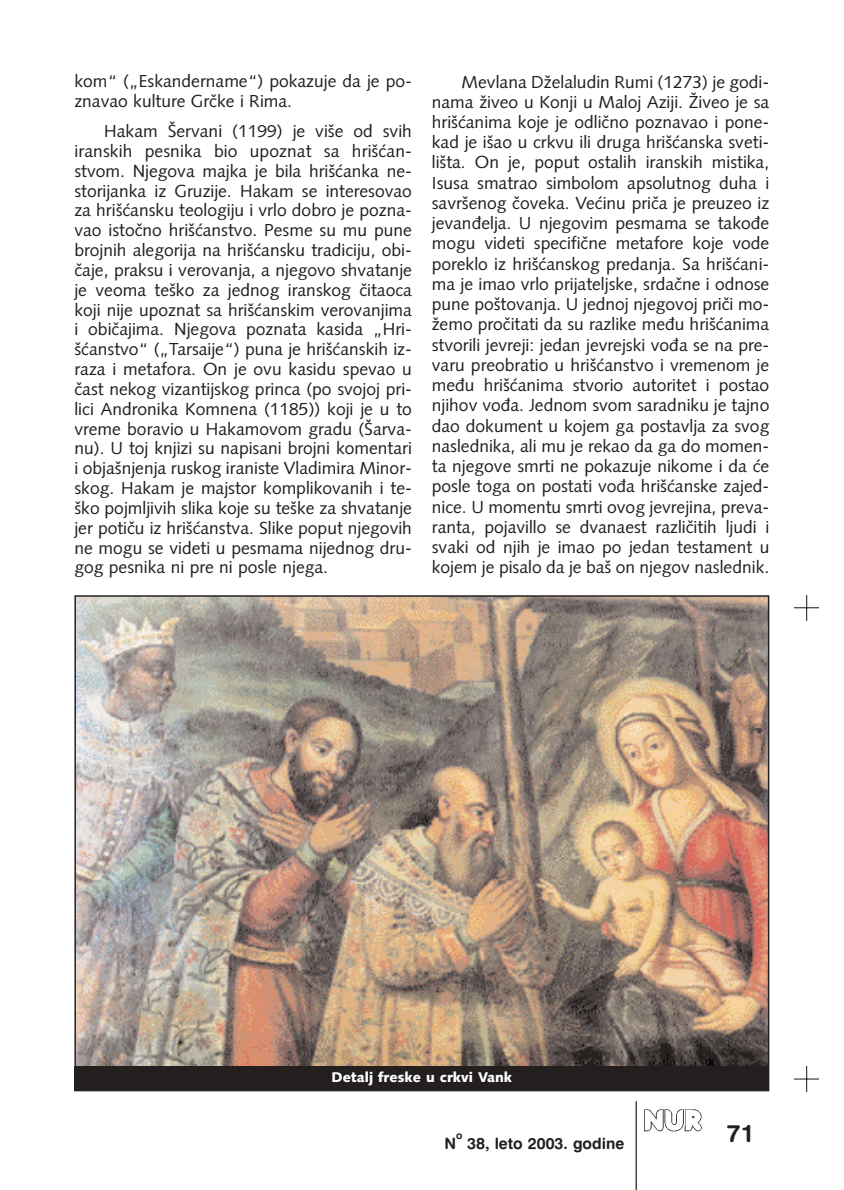
<style>
.page{position:relative;width:844px;height:1190px;background:#fff}
.page>*{position:absolute;margin:0;border:0;box-sizing:border-box;transform-origin:0 0}
.t1{font:24.5px "TT7 F07 O00";color:#231f1f}
.t2{font:17.5px/20.3px "TT7 F0 BO00";color:#231f1f;text-align:justify}
.t3{font:15.75px "TT7 F07 O00";color:#231f1f}
.t4{font:14px "TT7 F00 O00";color:#fff}
.t5{font:10.33px "TT7 F07 O00";color:#231f1f}
</style>
<div class="page">
<img style="left:644px;top:1109px;width:58px;height:23px">
<hr style="left:635px;top:1101px;width:1px;height:89px;background:#231f1f">
<img style="left:76px;top:597px;width:691px;height:470px">
<div style="left:74px;top:1067px;width:695px;height:24px;background:#231f1f"></div>
<svg style="left:794px;top:595px;width:25px;height:25px"></svg>
<svg style="left:794px;top:1067px;width:25px;height:24px"></svg>
<p class="t2" style="left:74px;top:73px;width:339px;line-height:19.8px">kom“ („Eskandername“) pokazuje da je po&shy;znavao kulture Gr~ke i Rima.</p>
<p class="t2" style="left:74px;top:123px;width:339px;line-height:19.8px;text-indent:30px">Hakam [ervani (1199) je vi{e od svih iranskih pesnika bio upoznat sa hri{}an&shy;stvom. Njegova majka je bila hri{}anka ne&shy;storijanka iz Gruzije. Hakam se interesovao za hri{}ansku teologiju i vrlo dobro je pozna&shy;vao isto~no hri{}anstvo. Pesme su mu pune brojnih alegorija na hri{}ansku tradiciju, obi-~aje, praksu i verovanja, a njegovo shvatanje je veoma te{ko za jednog iranskog ~itaoca koji nije upoznat sa hri{}anskim verovanjima i obi~ajima. Njegova poznata kasida „Hri-{}anstvo“ („Tarsaije“) puna je hri{}anskih iz&shy;raza i metafora. On je ovu kasidu spevao u ~ast nekog vizantijskog princa (po svojoj pri&shy;lici Andronika Komnena (1185)) koji je u to vreme boravio u Hakamovom gradu ([arva&shy;nu). U toj knjizi su napisani brojni komentari i obja{njenja ruskog iraniste Vladimira Minor&shy;skog. Hakam je majstor komplikovanih i te-{ko pojmljivih slika koje su te{ke za shvatanje jer poti~u iz hri{}anstva. Slike poput njegovih ne mogu se videti u pesmama nijednog dru&shy;gog pesnika ni pre ni posle njega.</p>
<p class="t2" style="left:432px;top:73px;width:339px;text-indent:30px">Mevlana D`elaludin Rumi (1273) je godi&shy;nama `iveo u Konji u Maloj Aziji. @iveo je sa hri{}anima koje je odli~no poznavao i pone&shy;kad je i{ao u crkvu ili druga hri{}anska sveti&shy;li{ta. On je, poput ostalih iranskih mistika, Isusa smatrao simbolom apsolutnog duha i savr{enog ~oveka. Ve}inu pri~a je preuzeo iz jevan|elja. U njegovim pesmama se tako|e mogu videti specifi~ne metafore koje vode poreklo iz hri{}anskog predanja. Sa hri{}ani&shy;ma je imao vrlo prijateljske, srda~ne i odnose pune po{tovanja. U jednoj njegovoj pri~i mo-`emo pro~itati da su razlike me|u hri{}anima stvorili jevreji: jedan jevrejski vo|a se na pre&shy;varu preobratio u hri{}anstvo i vremenom je me|u hri{}anima stvorio autoritet i postao njihov vo|a. Jednom svom saradniku je tajno dao dokument u kojem ga postavlja za svog naslednika, ali mu je rekao da ga do momen&shy;ta njegove smrti ne pokazuje nikome i da }e posle toga on postati vo|a hri{}anske zajed&shy;nice. U momentu smrti ovog jevrejina, preva&shy;ranta, pojavillo se dvanaest razli~itih ljudi i svaki od njih je imao po jedan testament u kojem je pisalo da je ba{ on njegov naslednik.</p>
<p class="t4" style="left:331px;top:1072px;width:182px">Detalj freske u crkvi Vank</p>
<p class="t5" style="left:456px;top:1132px;width:8px">o</p>
<p class="t3" style="left:444px;top:1137px;width:13px">N</p>
<p class="t3" style="left:467px;top:1137px;width:159px">38, leto 2003. godine</p>
<h1 class="t1" style="left:727px;top:1125px;width:29px">71</h1>
</div>
